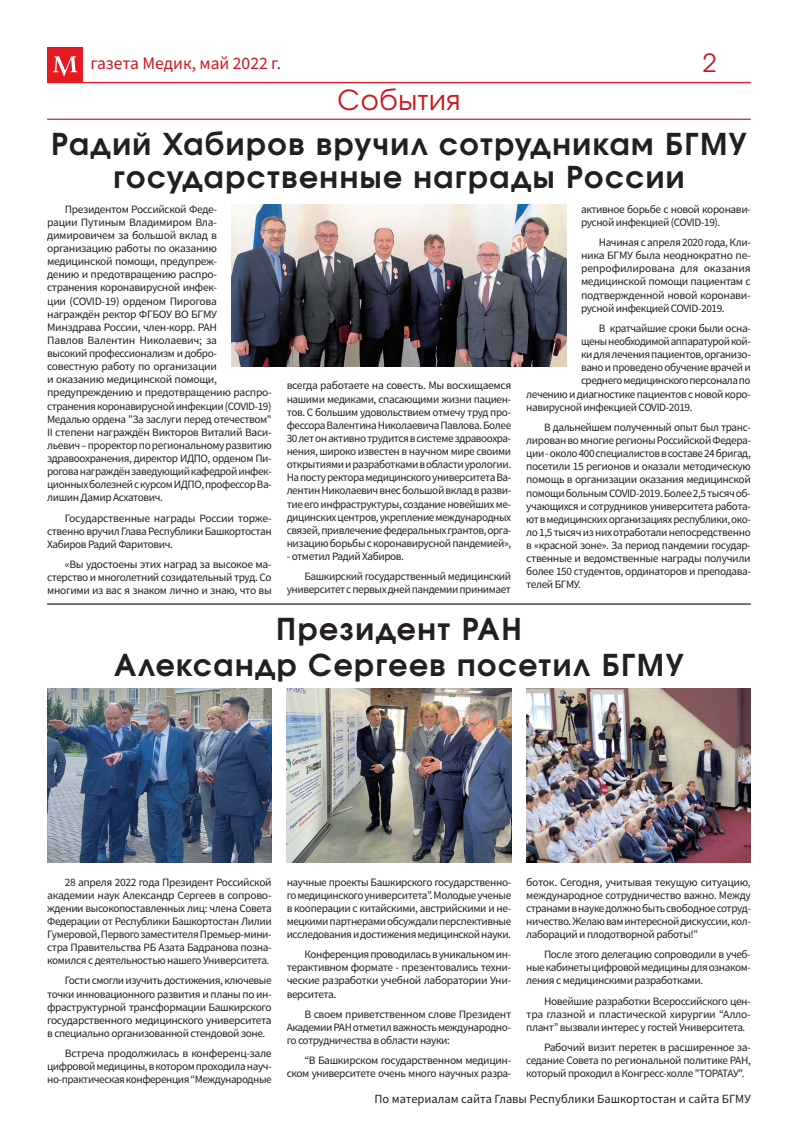
<style>
.page{position:relative;width:798px;height:1134px;background:#fff}
.page>*{position:absolute;margin:0;border:0;box-sizing:border-box;transform-origin:0 0}
.t1{font:700 30px/36px "Evolventa";letter-spacing:.05em;color:#231f20;text-align:center}
.t2{font:27.5px "Evolventa";letter-spacing:.025em;color:#cd151d}
.t3{font:25px "Evolventa";color:#cd151d}
.t4{font:17.5px "Source Sans Pro";color:#cd151d}
.t5{font:12.5px "Source Sans Pro";color:#231f20}
.t6{font:11.25px/13.1px "Source Sans Pro";letter-spacing:-.035em;color:#231f20;text-align:justify}
</style>
<div class="page">
<div style="left:47px;top:47px;width:36px;height:36px;background:#e51a23"></div>
<svg style="left:53px;top:56px;width:24px;height:21px"></svg>
<hr style="left:47px;top:82px;width:703px;height:1px;background:#e51a23">
<hr style="left:47px;top:119px;width:703px;height:1px;background:#e51a23">
<hr style="left:47px;top:603px;width:703px;height:2px;background:#231f20">
<img style="left:231px;top:204px;width:335px;height:163px">
<img style="left:47px;top:688px;width:224px;height:175px">
<img style="left:286px;top:688px;width:225px;height:175px">
<img style="left:526px;top:688px;width:224px;height:175px">
<h3 class="t4" style="left:90px;top:52px;width:192px">газета Медик, май 2022 г.</h3>
<h3 class="t3" style="left:702px;top:48px;width:15px">2</h3>
<h2 class="t2" style="left:337px;top:83px;width:124px">События</h2>
<h1 class="t1" style="left:51px;top:128px;width:697px;line-height:32.5px">Радий Хабиров вручил сотрудникам БГМУ государственные награды России</h1>
<p class="t6" style="left:47px;top:202px;width:226px;text-align:left;text-indent:18px">Президентом Российской Феде-<br>рации Путиным Владимиром Вла&shy;димировичем за большой вклад в организацию работы по оказанию медицинской помощи, предупреж-<br>дению и предотвращению распро-<br>странения коронавирусной инфек-<br>ции (COVID-19) орденом Пирогова награждён ректор ФГБОУ ВО БГМУ Минздрава России, член-корр. РАН<br>Павлов Валентин Николаевич; за<br>высокий профессионализм и добро-<br>совестную работу по организации<br>и оказанию медицинской помощи, предупреждению и предотвращению распро&shy;странения коронавирусной инфекции (COVID-19)<br>Медалью ордена "За заслуги перед отечеством" II степени награждён Викторов Виталий Васи&shy;льевич – проректор по региональному развитию здравоохранения, директор ИДПО, орденом Пи&shy;рогова награждён заведующий кафедрой инфек&shy;ционных болезней с курсом ИДПО, профессор Ва&shy;лишин Дамир Асхатович.</p>
<p class="t6" style="left:47px;top:511px;width:226px;text-indent:18px">Государственные награды России торже&shy;ственно вручил Глава Республики Башкортостан Хабиров Радий Фаритович.</p>
<p class="t6" style="left:47px;top:558px;width:226px;text-indent:18px">«Вы удостоены этих наград за высокое ма&shy;стерство и многолетний созидательный труд. Со многими из вас я знаком лично и знаю, что вы</p>
<p class="t6" style="left:286px;top:379px;width:226px">всегда работаете на совесть. Мы восхищаемся нашими медиками, спасающими жизни пациен&shy;тов. С большим удовольствием отмечу труд про&shy;фессора Валентина Николаевича Павлова. Более 30 лет он активно трудится в системе здравоохра&shy;нения, широко известен в научном мире своими открытиями и разработками в области урологии.<br>На посту ректора медицинского университета Ва&shy;лентин Николаевич внес большой вклад в разви&shy;тие его инфраструктуры, создание новейших ме&shy;дицинских центров, укрепление международных связей, привлечение федеральных грантов, орга&shy;низацию борьбы с коронавирусной пандемией»,</p>
<p class="t6" style="left:304px;top:546px;width:208px;line-height:20.2px;text-indent:-18px">- отметил Радий Хабиров.<br>Башкирский государственный медицинский</p>
<p class="t6" style="left:286px;top:583px;width:226px">университет с первых дней пандемии принимает</p>
<p class="t6" style="left:580px;top:202px;width:171px">активное борьбе с новой коронави&shy;русной инфекцией (COVID-19).</p>
<p class="t6" style="left:580px;top:236px;width:171px;text-indent:18px">Начиная с апреля 2020 года, Кли&shy;ника БГМУ была неоднократно пе&shy;репрофилирована для оказания медицинской помощи пациентам с подтвержденной новой коронави&shy;русной инфекцией COVID-2019.</p>
<p class="t6" style="left:598px;top:322px;width:153px">В кратчайшие сроки были осна-</p>
<p class="t6" style="left:580px;top:335px;width:171px">щены необходимой аппаратурой кой-</p>
<p class="t6" style="left:580px;top:348px;width:171px">ки для лечения пациентов, организо-</p>
<p class="t6" style="left:580px;top:361px;width:171px">вано и проведено обучение врачей и</p>
<p class="t6" style="left:580px;top:374px;width:171px">среднего медицинского персонала по</p>
<p class="t6" style="left:526px;top:387px;width:226px">лечению и диагностике пациентов с новой коро-</p>
<p class="t6" style="left:526px;top:400px;width:168px">навирусной инфекцией COVID-2019.</p>
<p class="t6" style="left:526px;top:420px;width:226px;text-indent:18px">В дальнейшем полученный опыт был транс&shy;лирован во многие регионы Российской Федера&shy;ции - около 400 специалистов в составе 24 бригад, посетили 15 регионов и оказали методическую помощь в организации оказания медицинской помощи больным COVID-2019. Более 2,5 тысяч об&shy;учающихся и сотрудников университета работа&shy;ют в медицинских организациях республики, око&shy;ло 1,5 тысяч из них отработали непосредственно в «красной зоне». За период пандемии государ&shy;ственные и ведомственные награды получили более 150 студентов, ординаторов и преподава&shy;телей БГМУ.</p>
<h1 class="t1" style="left:114px;top:610px;width:570px">Президент РАН<br>Александр Сергеев посетил БГМУ</h1>
<p class="t6" style="left:47px;top:875px;width:226px;text-indent:18px">28 апреля 2022 года Президент Российской академии наук Александр Сергеев в сопрово&shy;ждении высокопоставленных лиц: члена Совета Федерации от Республики Башкортостан Лилии Гумеровой, Первого заместителя Премьер-мини&shy;стра Правительства РБ Азата Бадранова позна&shy;комился с деятельностью нашего Университета.</p>
<p class="t6" style="left:47px;top:974px;width:226px;text-indent:18px">Гости смогли изучить достижения, ключевые точки инновационного развития и планы по ин&shy;фраструктурной трансформации Башкирского государственного медицинского университета в специально организованной стендовой зоне.</p>
<p class="t6" style="left:47px;top:1047px;width:226px;text-indent:18px">Встреча продолжилась в конференц-зале цифровой медицины, в котором проходила науч&shy;но-практическая конференция “Международные</p>
<p class="t6" style="left:286px;top:875px;width:226px">научные проекты Башкирского государственно&shy;го медицинского университета”. Молодые ученые в кооперации с китайскими, австрийскими и не&shy;мецкими партнерами обсуждали перспективные исследования и достижения медицинской науки.</p>
<p class="t6" style="left:286px;top:948px;width:226px;text-indent:18px">Конференция проводилась в уникальном ин&shy;терактивном формате - презентовались техни&shy;ческие разработки учебной лаборатории Уни&shy;верситета.</p>
<p class="t6" style="left:286px;top:1007px;width:226px;text-indent:18px">В своем приветственном слове Президент Академии РАН отметил важность международно&shy;го сотрудничества в области науки:</p>
<p class="t6" style="left:286px;top:1054px;width:226px;text-align:right">“В Башкирском государственном медицин&shy;ском университете очень много научных разра-</p>
<p class="t6" style="left:526px;top:875px;width:226px">боток. Сегодня, учитывая текущую ситуацию, международное сотрудничество важно. Между странами в науке должно быть свободное сотруд&shy;ничество. Желаю вам интересной дискуссии, кол&shy;лабораций и плодотворной работы!”</p>
<p class="t6" style="left:526px;top:948px;width:226px;text-indent:18px">После этого делегацию сопроводили в учеб&shy;ные кабинеты цифровой медицины для ознаком&shy;ления с медицинскими разработками.</p>
<p class="t6" style="left:526px;top:994px;width:226px;text-indent:18px">Новейшие разработки Всероссийского цен&shy;тра глазной и пластической хирургии “Алло&shy;плант” вызвали интерес у гостей Университета.</p>
<p class="t6" style="left:526px;top:1041px;width:226px;text-indent:18px">Рабочий визит перетек в расширенное за&shy;седание Совета по региональной политике РАН, который проходил в Конгресс-холле "ТОРАТАУ".</p>
<p class="t5" style="left:374px;top:1091px;width:378px">По материалам сайта Главы Республики Башкортостан и сайта БГМУ</p>
</div>
